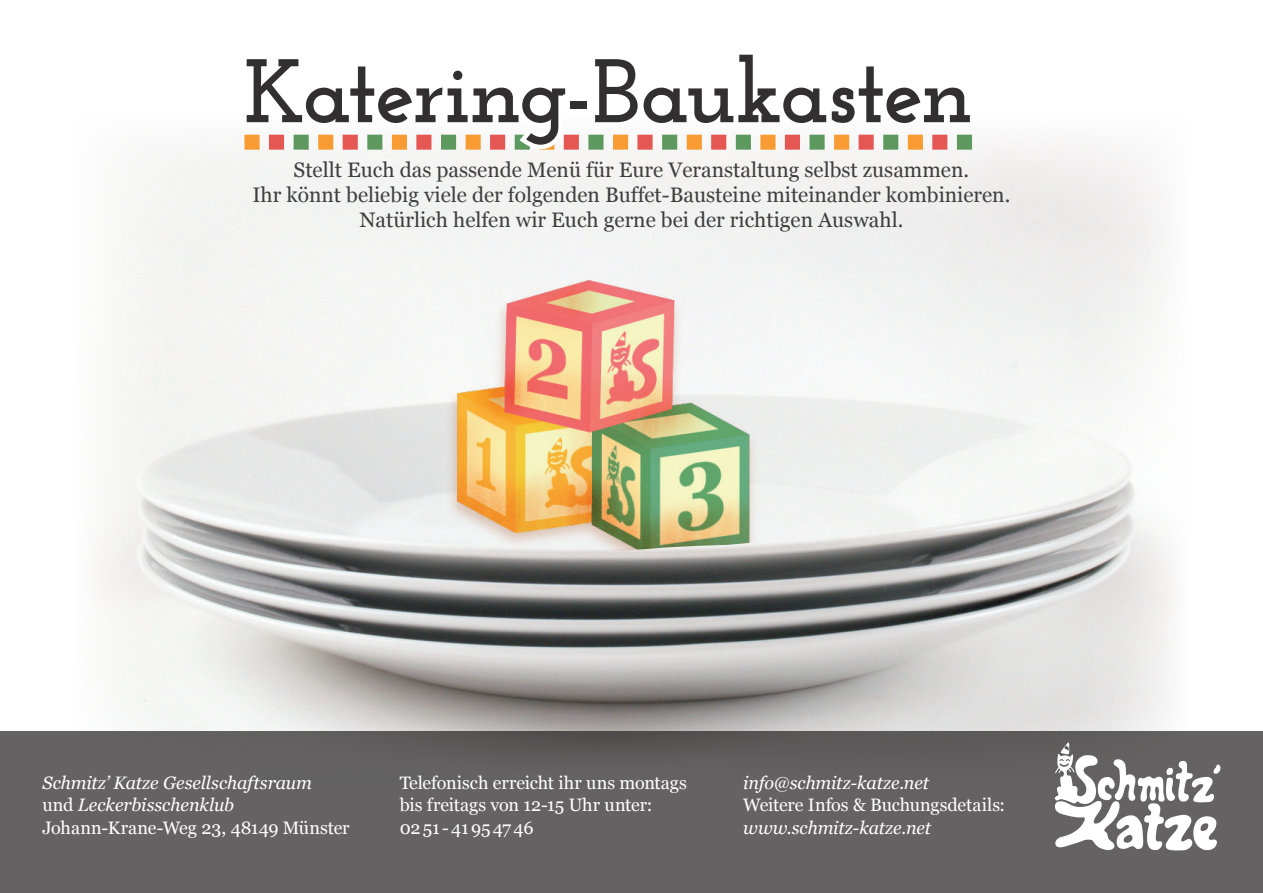
<style>
.page{position:relative;width:1263px;height:893px;background:#fff}
.page>*{position:absolute;margin:0;border:0;box-sizing:border-box;transform-origin:0 0}
.t1{font:700 90px "Josefin Slab";letter-spacing:-.025em;color:#312f30}
.t2{font:21px/25.2px "Georgia";color:#3e3e3f;text-align:center}
.t3{font:italic 18px/22.5px "Georgia";color:#fff}
.t4{font:18px/22.5px "Georgia";letter-spacing:-.01em;color:#fff}
.s1{font-style:normal}
</style>
<div class="page">
<img style="left:97px;top:135px;width:1078px;height:596px">
<div style="left:0;top:731px;width:1263px;height:162px;background:#646263"></div>
<img style="left:430px;top:273px;width:333px;height:281px">
<svg style="left:1054px;top:742px;width:167px;height:109px"></svg>
<svg style="left:244px;top:134px;width:728px;height:22px"></svg>
<h1 class="t1" style="left:244px;top:38px;width:731px">Katering-Baukasten</h1>
<p class="t2" style="left:252px;top:157px;width:759px">Stellt Euch das passende Menü für Eure Veranstaltung selbst zusammen.<br>Ihr könnt beliebig viele der folgenden Buffet-Bausteine miteinander kombinieren.<br>Natürlich helfen wir Euch gerne bei der richtigen Auswahl.</p>
<p class="t3" style="left:43px;top:772px;width:309px">Schmitz’ Katze Gesellschaftsraum<br><span class="s1">und</span> Leckerbisschenklub<br><span class="s1">Johann-Krane-Weg 23, 48149 Münster</span></p>
<p class="t4" style="left:400px;top:772px;width:289px">Telefonisch erreicht ihr uns montags bis freitags von 12-15 Uhr unter:<br>0251-41954746</p>
<p class="t3" style="left:743px;top:772px;width:187px">info@schmitz-katze.net</p>
<p class="t4" style="left:743px;top:794px;width:264px">Weitere Infos &amp; Buchungsdetails:</p>
<p class="t3" style="left:743px;top:817px;width:189px">www.schmitz-katze.net</p>
</div>
